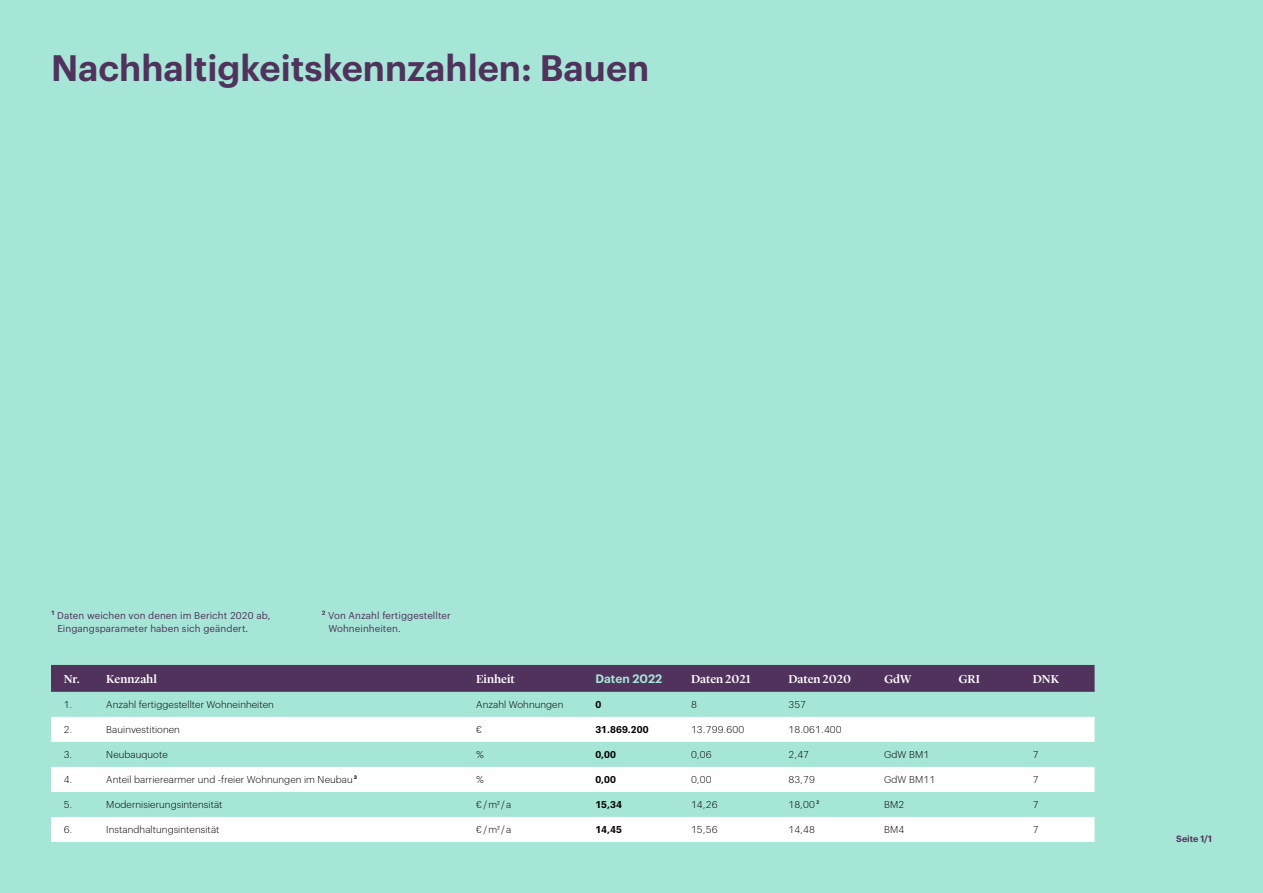
<style>
.page{position:relative;width:1263px;height:893px;background:#a6e6d6}
.page>*{position:absolute;margin:0;border:0;box-sizing:border-box;transform-origin:0 0}
.t1{font:600 36px "Graphik";color:#50325d}
.t2{font:500 12px "Lyon Display";letter-spacing:-.005em;color:#fff}
.t3{font:600 12px "Graphik";color:#a6e6d6}
.t4{font:300 9.75px "Graphik";letter-spacing:.005em;color:#000}
.t5{font:9.75px/13.5px "Graphik";letter-spacing:.005em;color:#50325d}
.t6{font:600 9.75px "Graphik";letter-spacing:.005em;color:#000}
.t7{font:600 9px "Graphik";color:#50325d}
.s1{font-weight:500}
.s2{font-weight:400}
</style>
<div class="page">
<div style="left:51px;top:665px;width:1043px;height:27px;background:#50325d"></div>
<svg style="left:51px;top:717px;width:1043px;height:125px;fill:#fff"></svg>
<h1 class="t1" style="left:51px;top:40px;width:600px">Nachhaltigkeitskennzahlen: Bauen</h1>
<p class="t5" style="left:57px;top:608px;width:214px;text-indent:-6px"><sup>1</sup> Daten weichen von denen im Bericht 2020 ab,<br>Eingangsparameter haben sich geändert.</p>
<p class="t5" style="left:328px;top:608px;width:124px;text-indent:-6px"><sup>2</sup> Von Anzahl fertiggestellter<br>Wohneinheiten.</p>
<p class="t2" style="left:64px;top:670px;width:95px">Nr. Kennzahl</p>
<p class="t2" style="left:476px;top:670px;width:40px">Einheit</p>
<p class="t3" style="left:595px;top:670px;width:68px">Daten 2022</p>
<p class="t2" style="left:691px;top:670px;width:61px">Daten 2021</p>
<p class="t2" style="left:788px;top:670px;width:64px">Daten 2020</p>
<p class="t2" style="left:884px;top:670px;width:29px">GdW</p>
<p class="t2" style="left:958px;top:670px;width:23px">GRI</p>
<p class="t2" style="left:1033px;top:670px;width:28px">DNK</p>
<p class="t4" style="left:64px;top:698px;width:10px">1.</p>
<p class="t4" style="left:106px;top:698px;width:169px">Anzahl fertiggestellter Wohneinheiten</p>
<p class="t4" style="left:476px;top:698px;width:89px">Anzahl Wohnungen</p>
<p class="t6" style="left:595px;top:697px;width:7px">0</p>
<p class="t4" style="left:691px;top:698px;width:7px">8</p>
<p class="t4" style="left:788px;top:698px;width:19px">357</p>
<p class="t4" style="left:64px;top:723px;width:10px">2.</p>
<p class="t4" style="left:106px;top:723px;width:75px">Bauinvestitionen</p>
<p class="t4" style="left:476px;top:723px;width:7px">€</p>
<p class="t6" style="left:595px;top:722px;width:55px">31.869.200</p>
<p class="t4" style="left:691px;top:723px;width:55px">13.799.600</p>
<p class="t4" style="left:788px;top:723px;width:55px">18.061.400</p>
<p class="t4" style="left:64px;top:748px;width:10px">3.</p>
<p class="t4" style="left:106px;top:748px;width:63px">Neubauquote</p>
<p class="t4" style="left:476px;top:748px;width:9px">%</p>
<p class="t6" style="left:595px;top:747px;width:22px">0,00</p>
<p class="t4" style="left:691px;top:748px;width:22px">0,06</p>
<p class="t4" style="left:788px;top:748px;width:22px">2,47</p>
<p class="t4" style="left:884px;top:748px;width:47px">GdW BM1</p>
<p class="t4" style="left:1033px;top:748px;width:7px">7</p>
<p class="t4" style="left:64px;top:773px;width:10px">4.</p>
<p class="t4" style="left:106px;top:773px;width:252px">Anteil barrierearmer und -freier Wohnungen im Neubau <span class="s1">3</span></p>
<p class="t4" style="left:476px;top:773px;width:9px">%</p>
<p class="t6" style="left:595px;top:772px;width:22px">0,00</p>
<p class="t4" style="left:691px;top:773px;width:22px">0,00</p>
<p class="t4" style="left:788px;top:773px;width:28px">83,79</p>
<p class="t4" style="left:884px;top:773px;width:53px">GdW BM11</p>
<p class="t4" style="left:1033px;top:773px;width:7px">7</p>
<p class="t4" style="left:64px;top:798px;width:10px">5.</p>
<p class="t4" style="left:106px;top:798px;width:118px">Modernisierungsintensität</p>
<p class="t4" style="left:476px;top:798px;width:37px">€ / m² / a</p>
<p class="t6" style="left:595px;top:797px;width:28px">15,34</p>
<p class="t4" style="left:691px;top:798px;width:28px">14,26</p>
<p class="t4" style="left:788px;top:798px;width:32px">18,00 <span class="s2">2</span></p>
<p class="t4" style="left:884px;top:798px;width:22px">BM2</p>
<p class="t4" style="left:1033px;top:798px;width:7px">7</p>
<p class="t4" style="left:64px;top:823px;width:10px">6.</p>
<p class="t4" style="left:106px;top:823px;width:115px">Instandhaltungsintensität</p>
<p class="t4" style="left:476px;top:823px;width:37px">€ / m² / a</p>
<p class="t6" style="left:595px;top:822px;width:28px">14,45</p>
<p class="t4" style="left:691px;top:823px;width:28px">15,56</p>
<p class="t4" style="left:788px;top:823px;width:28px">14,48</p>
<p class="t4" style="left:884px;top:823px;width:22px">BM4</p>
<p class="t4" style="left:1033px;top:823px;width:7px">7</p>
<p class="t7" style="left:1176px;top:831px;width:37px">Seite 1/1</p>
</div>
